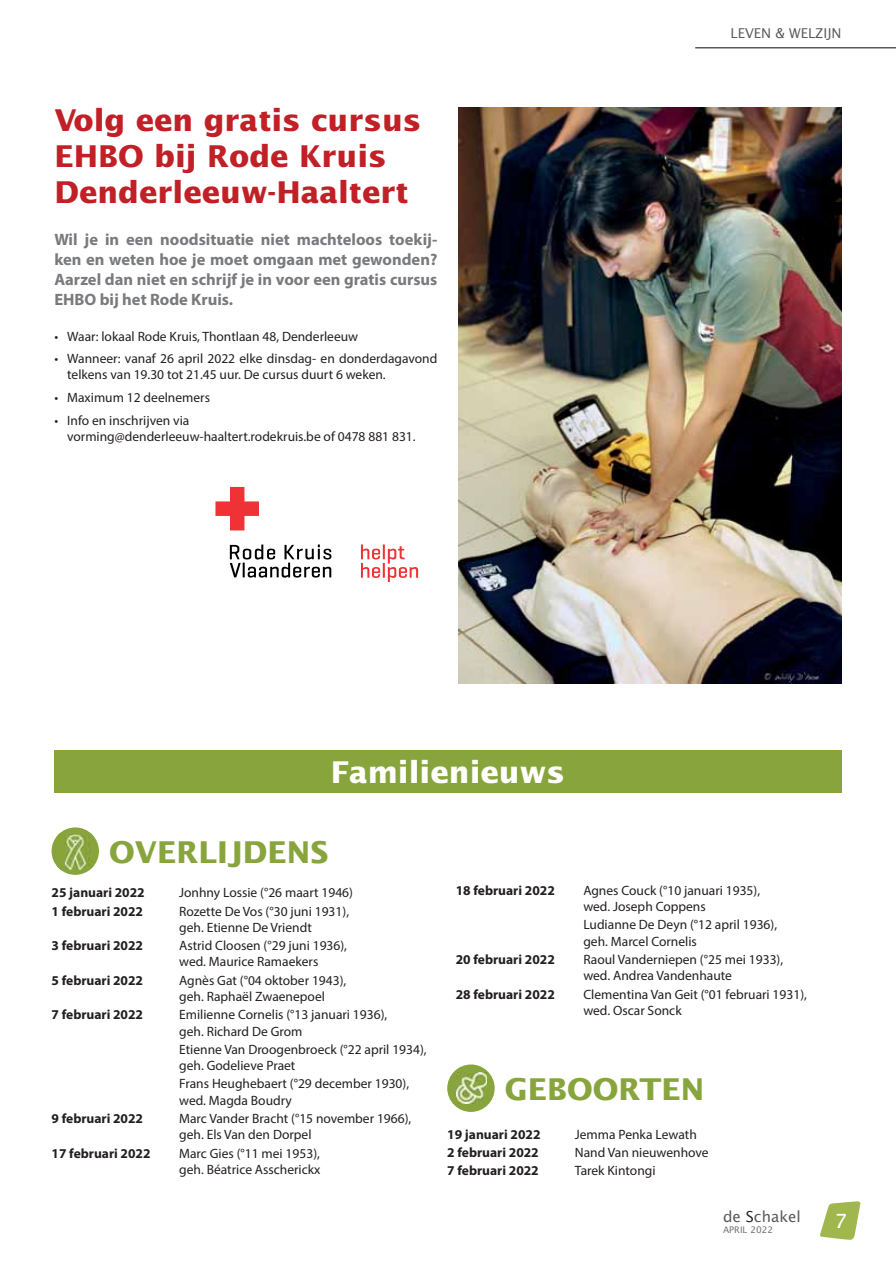
<style>
.page{position:relative;width:896px;height:1266px;background:#fff}
.page>*{position:absolute;margin:0;border:0;box-sizing:border-box;transform-origin:0 0}
.t1{font:700 30px/36px "Lucida Sans Std";color:#c02026}
.t2{font:700 30px "Lucida Sans Std";color:#88a53d}
.t3{font:700 30px "Lucida Sans Std";color:#fff}
.t4{font:19.5px "Lucida Sans Std";color:#fff}
.t5{font:700 16.5px/19.8px "Myriad Pro";color:#797a7d;text-align:justify}
.t6{font:15.15px "Lucida Sans Std";color:#58595b}
.t7{font:13.5px/16.2px "Myriad Pro";color:#231f20}
.t8{font:700 13.5px "Myriad Pro";color:#231f20}
.t9{font:13.5px "Lucida Sans Std";color:#58595b}
.t10{font:9px "Lucida Sans Std";color:#6d6e70}
.s1{color:#231f20}
</style>
<div class="page">
<hr style="left:695px;top:47px;width:200px;height:1px;background:#58595b">
<svg style="left:820px;top:1201px;width:40px;height:38px"></svg>
<img style="left:458px;top:108px;width:383px;height:575px">
<div style="left:447px;top:1064px;width:47px;height:47px;background:#88a53d;border-radius:50%"></div>
<img style="left:456px;top:1072px;width:31px;height:31px">
<div style="left:52px;top:827px;width:47px;height:47px;background:#88a53d;border-radius:50%"></div>
<img style="left:57px;top:833px;width:37px;height:37px">
<div style="left:54px;top:749px;width:787px;height:43px;background:#88a53d"></div>
<svg style="left:215px;top:487px;width:203px;height:95px"></svg>
<h1 class="t1" style="left:54px;top:104px;width:368px">Volg een gratis cursus<br>EHBO bij Rode Kruis<br>Denderleeuw-Haaltert</h1>
<p class="t5" style="left:54px;top:231px;width:384px">Wil je in een noodsituatie niet machteloos toekij&shy;ken en weten hoe je moet omgaan met gewonden?<br>Aarzel dan niet en schrijf je in voor een gratis cursus EHBO bij het Rode Kruis.</p>
<p class="t7" style="left:54px;top:329px;width:305px">• Waar: lokaal Rode Kruis, Thontlaan 48, Denderleeuw</p>
<p class="t7" style="left:67px;top:352px;width:371px;text-indent:-13px">• Wanneer: vanaf 26 april 2022 elke dinsdag- en donderdagavond telkens van 19.30 tot 21.45 uur. De cursus duurt 6 weken.</p>
<p class="t7" style="left:54px;top:391px;width:157px">• Maximum 12 deelnemers</p>
<p class="t7" style="left:67px;top:413px;width:350px;text-indent:-13px">• Info en inschrijven via vorming@denderleeuw-haaltert.rodekruis.be of 0478 881 831 .</p>
<h1 class="t3" style="left:331px;top:757px;width:235px">Familienieuws</h1>
<p class="t9" style="left:730px;top:25px;width:112px">LEVEN &amp; WELZIJN</p>
<h1 class="t2" style="left:109px;top:837px;width:220px">OVERLIJDENS</h1>
<p class="t8" style="left:52px;top:887px;width:95px">25 januari 2022</p>
<p class="t7" style="left:179px;top:886px;width:175px">Jonhny Lossie (°26 maart 1946)</p>
<p class="t8" style="left:52px;top:906px;width:93px">1 februari 2022</p>
<p class="t7" style="left:179px;top:904px;width:171px">Rozette De Vos (°30 juni 1931), geh. Etienne De Vriendt</p>
<p class="t8" style="left:52px;top:940px;width:93px">3 februari 2022</p>
<p class="t7" style="left:179px;top:939px;width:169px">Astrid Cloosen (°29 juni 1936), wed. Maurice Ramaekers</p>
<p class="t8" style="left:52px;top:975px;width:93px">5 februari 2022</p>
<p class="t7" style="left:179px;top:973px;width:169px">Agnès Gat (°04 oktober 1943), geh. Raphaël Zwaenepoel</p>
<p class="t8" style="left:52px;top:1009px;width:93px">7 februari 2022</p>
<p class="t7" style="left:179px;top:1008px;width:210px">Emilienne Cornelis (°13 januari 1936), geh. Richard De Grom</p>
<p class="t7" style="left:179px;top:1042px;width:249px">Etienne Van Droogenbroeck (°22 april 1934), geh. Godelieve Praet</p>
<p class="t7" style="left:179px;top:1077px;width:231px">Frans Heughebaert (°29 december 1930), wed. Magda Boudry</p>
<p class="t8" style="left:52px;top:1113px;width:93px">9 februari 2022</p>
<p class="t7" style="left:179px;top:1111px;width:233px">Marc Vander Bracht (°15 november 1966), geh. Els Van den Dorpel</p>
<p class="t8" style="left:52px;top:1147px;width:101px">17 februari 2022</p>
<p class="t7" style="left:179px;top:1146px;width:143px">Marc Gies (°11 mei 1953), geh. Béatrice Asscherickx</p>
<p class="t8" style="left:455px;top:885px;width:101px">18 februari 2022</p>
<p class="t7" style="left:583px;top:883px;width:178px">Agnes Couck (°10 januari 1935), wed. Joseph Coppens</p>
<p class="t7" style="left:583px;top:918px;width:195px">Ludianne De Deyn (°12 april 1936), geh. Marcel Cornelis</p>
<p class="t8" style="left:455px;top:954px;width:101px">20 februari 2022</p>
<p class="t7" style="left:583px;top:952px;width:201px">Raoul Vanderniepen (°25 mei 1933), wed. Andrea Vandenhaute</p>
<p class="t8" style="left:455px;top:988px;width:101px">28 februari 2022</p>
<p class="t7" style="left:583px;top:987px;width:225px">Clementina Van Geit (°01 februari 1931), wed. Oscar Sonck</p>
<h1 class="t2" style="left:505px;top:1074px;width:201px">GEBOORTEN</h1>
<p class="t8" style="left:447px;top:1128px;width:95px">19 januari 2022</p>
<p class="t7" style="left:575px;top:1127px;width:123px">Jemma Penka Lewath</p>
<p class="t8" style="left:447px;top:1147px;width:93px">2 februari 2022</p>
<p class="t7" style="left:575px;top:1145px;width:135px">Nand Van nieuwenhove</p>
<p class="t8" style="left:447px;top:1165px;width:93px">7 februari 2022</p>
<p class="t7" style="left:575px;top:1164px;width:82px">Tarek Kintongi</p>
<p class="t6" style="left:723px;top:1208px;width:79px">de <span class="s1">S</span>chakel</p>
<p class="t10" style="left:723px;top:1224px;width:52px">APRIL 2022</p>
<h2 class="t4" style="left:834px;top:1209px;width:14px">7</h2>
</div>
